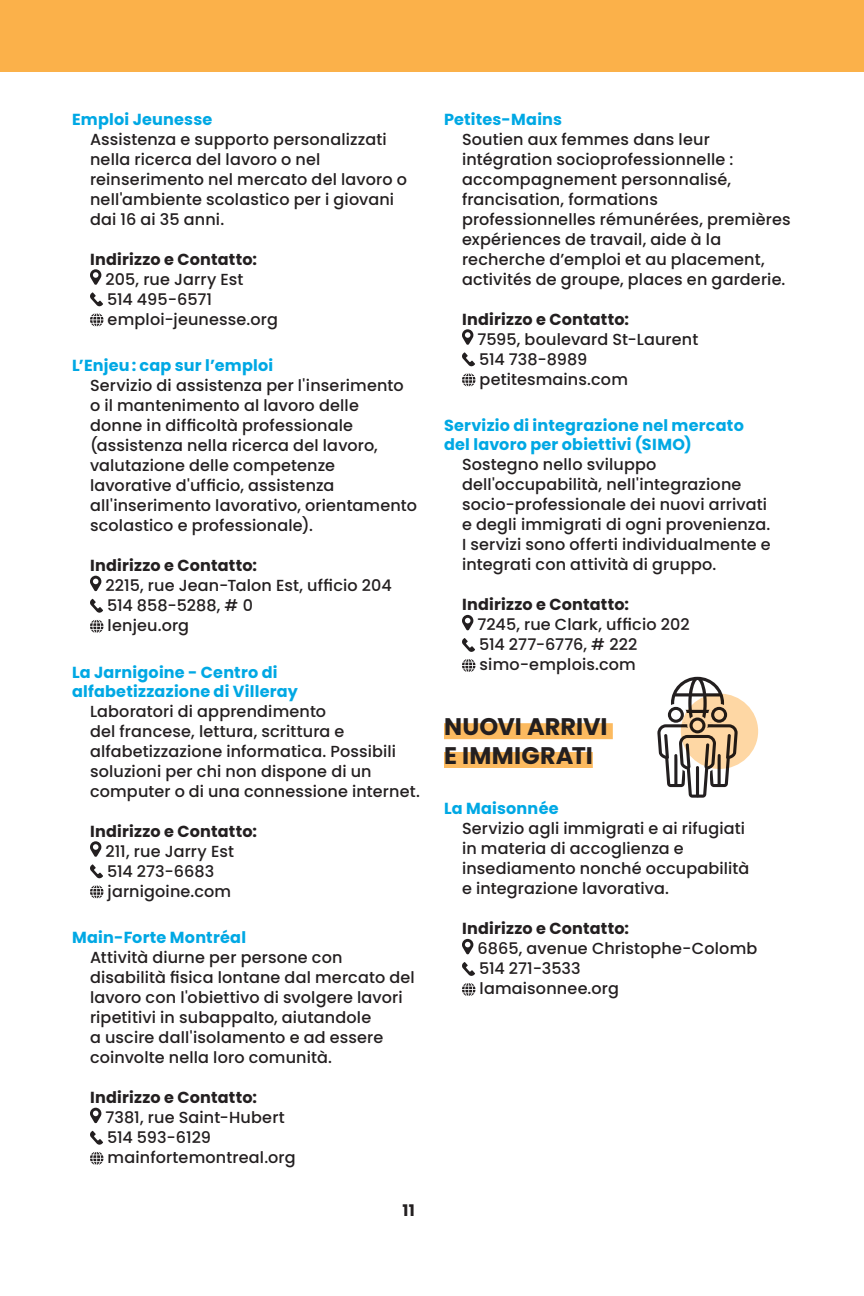
<style>
.page{position:relative;width:864px;height:1296px;background:#fff}
.page>*{position:absolute;margin:0;border:0;box-sizing:border-box;transform-origin:0 0}
.Nom_de_sections{font:700 24px/28.8px "Poppins";letter-spacing:.005em;color:#231f20}
.Descriptions_organis{font:500 16px/20px "Poppins";letter-spacing:.01em;color:#231f20}
.Sous-titres{font:700 16px/19.2px "Poppins";letter-spacing:.015em;color:#00a8e4}
.Descriptions_organis-2{font:700 16px "Poppins";letter-spacing:.015em;color:#231f20}
.Descriptions_organis-3{font:500 16px "Poppins";letter-spacing:-.015em;color:#231f20}
</style>
<div class="page">
<svg style="left:90px;top:269px;width:11px;height:16px"></svg>
<svg style="left:90px;top:292px;width:13px;height:14px"></svg>
<svg style="left:90px;top:313px;width:13px;height:13px"></svg>
<svg style="left:90px;top:576px;width:11px;height:15px"></svg>
<svg style="left:90px;top:599px;width:13px;height:14px"></svg>
<svg style="left:90px;top:620px;width:13px;height:13px"></svg>
<svg style="left:90px;top:841px;width:11px;height:16px"></svg>
<svg style="left:90px;top:864px;width:13px;height:14px"></svg>
<svg style="left:90px;top:885px;width:13px;height:13px"></svg>
<svg style="left:90px;top:1108px;width:11px;height:15px"></svg>
<svg style="left:90px;top:1131px;width:13px;height:14px"></svg>
<svg style="left:90px;top:1152px;width:13px;height:13px"></svg>
<div style="left:444px;top:723px;width:169px;height:16px;background:#fcba5f"></div>
<div style="left:444px;top:752px;width:149px;height:16px;background:#fcba5f"></div>
<svg style="left:462px;top:329px;width:11px;height:16px"></svg>
<svg style="left:462px;top:352px;width:13px;height:14px"></svg>
<svg style="left:462px;top:373px;width:13px;height:13px"></svg>
<svg style="left:462px;top:615px;width:11px;height:15px"></svg>
<svg style="left:462px;top:638px;width:13px;height:14px"></svg>
<svg style="left:462px;top:659px;width:13px;height:13px"></svg>
<svg style="left:462px;top:939px;width:11px;height:15px"></svg>
<svg style="left:462px;top:962px;width:13px;height:14px"></svg>
<svg style="left:462px;top:983px;width:13px;height:13px"></svg>
<div style="left:0;top:0;width:864px;height:72px;background:#fbb14a"></div>
<div style="left:681px;top:694px;width:77px;height:75px;background:#fed7a4;border-radius:50%"></div>
<svg style="left:657px;top:677px;width:83px;height:121px"></svg>
<p class="Sous-titres" style="left:72px;top:110px;width:142px">Emploi Jeunesse</p>
<p class="Descriptions_organis" style="left:90px;top:129px;width:318px">Assistenza e supporto personalizzati nella ricerca del lavoro o nel reinserimento nel mercato del lavoro o nell'ambiente scolastico per i giovani dai 16 ai 35 anni.</p>
<p class="Descriptions_organis-2" style="left:90px;top:250px;width:169px">Indirizzo e Contatto:</p>
<p class="Descriptions_organis" style="left:106px;top:269px;width:139px">205, rue Jarry Est</p>
<p class="Descriptions_organis" style="left:107px;top:289px;width:106px">514 495-6571</p>
<p class="Descriptions_organis" style="left:108px;top:309px;width:172px">emploi-jeunesse.org</p>
<p class="Sous-titres" style="left:72px;top:356px;width:203px">L’Enjeu: cap sur l’emploi</p>
<p class="Descriptions_organis" style="left:90px;top:376px;width:329px">Servizio di assistenza per l'inserimento o il mantenimento al lavoro delle<br>donne in difficoltà professionale (assistenza nella ricerca del lavoro, valutazione delle competenze lavorative d'ufficio, assistenza all'inserimento lavorativo, orientamento scolastico e professionale).</p>
<p class="Descriptions_organis-2" style="left:90px;top:556px;width:169px">Indirizzo e Contatto:</p>
<p class="Descriptions_organis" style="left:106px;top:576px;width:288px">2215, rue Jean-Talon Est, ufficio 204</p>
<p class="Descriptions_organis" style="left:107px;top:596px;width:147px">514 858-5288, # 0</p>
<p class="Descriptions_organis" style="left:108px;top:616px;width:83px">lenjeu.org</p>
<p class="Sous-titres" style="left:72px;top:662px;width:228px">La Jarnigoine - Centro di alfabetizzazione di Villeray</p>
<p class="Descriptions_organis" style="left:90px;top:701px;width:332px">Laboratori di apprendimento<br>del francese, lettura, scrittura e alfabetizzazione informatica. Possibili soluzioni per chi non dispone di un computer o di una connessione internet.</p>
<p class="Descriptions_organis-2" style="left:90px;top:822px;width:169px">Indirizzo e Contatto:</p>
<p class="Descriptions_organis" style="left:106px;top:841px;width:130px">211, rue Jarry Est</p>
<p class="Descriptions_organis" style="left:107px;top:861px;width:109px">514 273-6683</p>
<p class="Descriptions_organis" style="left:108px;top:881px;width:125px">jarnigoine.com</p>
<p class="Sous-titres" style="left:72px;top:928px;width:176px">Main-Forte Montréal</p>
<p class="Descriptions_organis" style="left:90px;top:948px;width:326px">Attività diurne per persone con disabilità fisica lontane dal mercato del lavoro con l'obiettivo di svolgere lavori ripetitivi in subappalto, aiutandole<br>a uscire dall'isolamento e ad essere coinvolte nella loro comunità.</p>
<p class="Descriptions_organis-2" style="left:90px;top:1088px;width:169px">Indirizzo e Contatto:</p>
<p class="Descriptions_organis" style="left:106px;top:1108px;width:181px">7381, rue Saint-Hubert</p>
<p class="Descriptions_organis-3" style="left:107px;top:1128px;width:105px">514 593-6129</p>
<p class="Descriptions_organis" style="left:108px;top:1148px;width:190px">mainfortemontreal.org</p>
<p class="Descriptions_organis-2" style="left:402px;top:1201px;width:14px">11</p>
<p class="Sous-titres" style="left:444px;top:110px;width:120px">Petites-Mains</p>
<p class="Descriptions_organis" style="left:462px;top:129px;width:330px">Soutien aux femmes dans leur intégration socioprofessionnelle : accompagnement personnalisé, francisation, formations professionnelles rémunérées, premières expériences de travail, aide à la recherche d’emploi et au placement, activités de groupe, places en garderie.</p>
<p class="Descriptions_organis-2" style="left:462px;top:310px;width:169px">Indirizzo e Contatto:</p>
<p class="Descriptions_organis" style="left:478px;top:329px;width:222px">7595, boulevard St-Laurent</p>
<p class="Descriptions_organis" style="left:479px;top:349px;width:110px">514 738-8989</p>
<p class="Descriptions_organis" style="left:480px;top:369px;width:150px">petitesmains.com</p>
<p class="Sous-titres" style="left:444px;top:416px;width:301px">Servizio di integrazione nel mercato del lavoro per obiettivi (SIMO)</p>
<p class="Descriptions_organis" style="left:462px;top:455px;width:310px">Sostegno nello sviluppo dell'occupabilità, nell'integrazione socio-professionale dei nuovi arrivati e degli immigrati di ogni provenienza.<br>I servizi sono offerti individualmente e</p>
<p class="Descriptions_organis" style="left:462px;top:555px;width:256px">integrati con attività di gruppo.</p>
<p class="Descriptions_organis-2" style="left:462px;top:596px;width:169px">Indirizzo e Contatto:</p>
<p class="Descriptions_organis" style="left:478px;top:615px;width:214px">7245, rue Clark, ufficio 202</p>
<p class="Descriptions_organis" style="left:479px;top:635px;width:160px">514 277-6776, # 222</p>
<p class="Descriptions_organis" style="left:480px;top:655px;width:158px">simo-emplois.com</p>
<p class="Nom_de_sections" style="left:444px;top:713px;width:165px">NUOVI ARRIVI<br>E IMMIGRATI</p>
<p class="Sous-titres" style="left:444px;top:799px;width:116px">La Maisonnée</p>
<p class="Descriptions_organis" style="left:462px;top:819px;width:289px">Servizio agli immigrati e ai rifugiati in materia di accoglienza e insediamento nonché occupabilità e integrazione lavorativa.</p>
<p class="Descriptions_organis-2" style="left:462px;top:920px;width:169px">Indirizzo e Contatto:</p>
<p class="Descriptions_organis" style="left:478px;top:939px;width:281px">6865, avenue Christophe-Colomb</p>
<p class="Descriptions_organis" style="left:479px;top:959px;width:103px">514 271-3533</p>
<p class="Descriptions_organis" style="left:480px;top:979px;width:141px">lamaisonnee.org</p>
</div>
